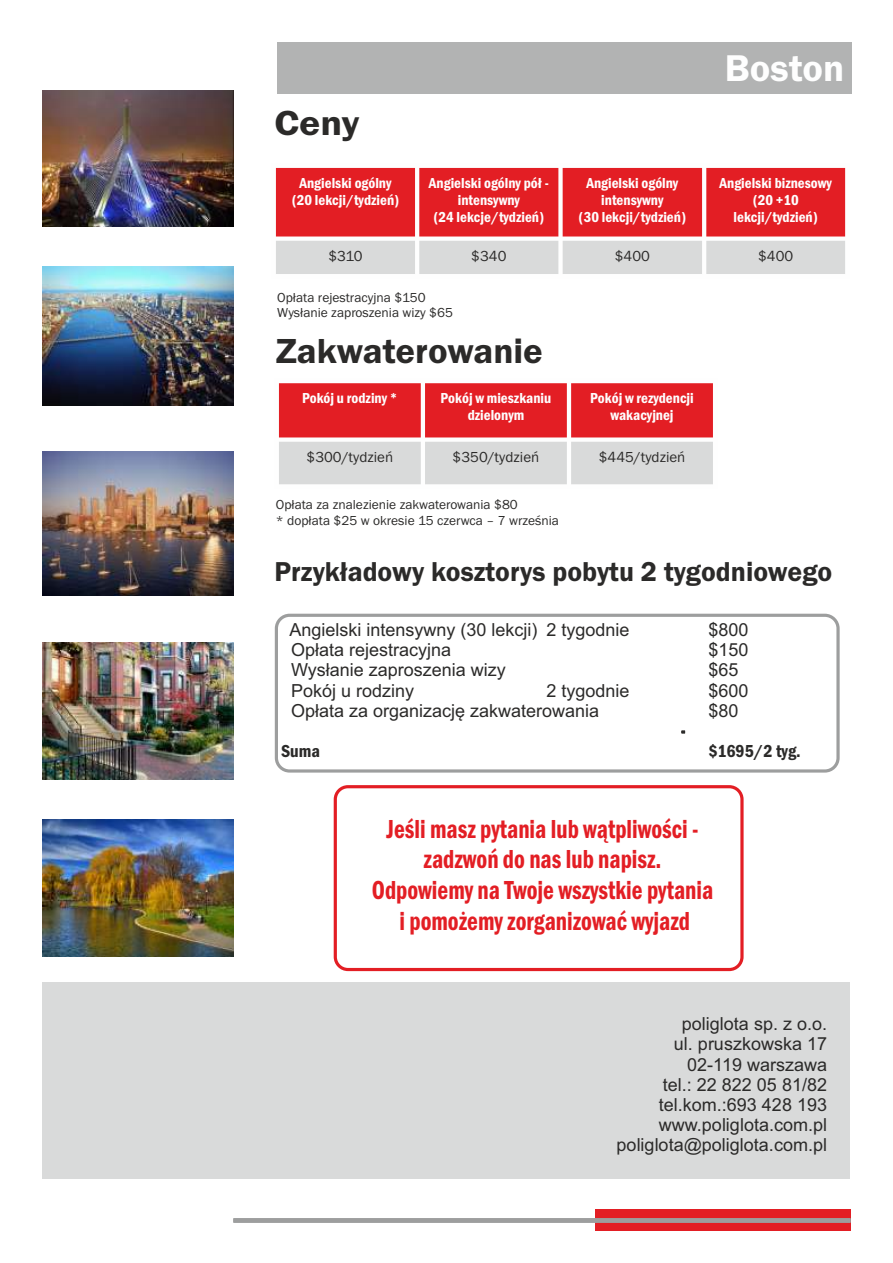
<style>
.page{position:relative;width:893px;height:1263px;background:#fff}
.page>*{position:absolute;margin:0;border:0;box-sizing:border-box;transform-origin:0 0}
.t1{font:600 38.55px "Franklin Gothic";color:#fefefe}
.t2{font:600 36px "Franklin Gothic";color:#2b2a29}
.t3{font:600 36px "Franklin Gothic";color:#2b2a29;scale:1.1 1}
.t4{font:600 28.35px "Franklin Gothic";color:#2b2a29}
.t5{font:600 condensed 27px/30.6px "Franklin Gothic";color:#e31e24;text-align:center;scale:.87 1}
.t6{font:18px/20.1px "Arial";color:#2b2a29;text-align:right}
.t7{font:600 condensed 18px "Franklin Gothic";color:#2b2a29}
.t8{font:600 condensed 15px/17px "Franklin Gothic";color:#fefefe;text-align:center}
.t9{font:15px "Franklin Gothic";color:#2b2a29}
.t10{font:13.5px/15.3px "Franklin Gothic";color:#2b2a29}
</style>
<div class="page">
<div style="left:595px;top:1210px;width:255px;height:21px;background:#e31e24"></div>
<div style="left:277px;top:43px;width:574px;height:51px;background:#b2b3b3"></div>
<hr style="left:233px;top:1218px;width:617px;height:4px;background:#9d9e9e">
<div style="left:274px;top:166px;width:143px;height:73px;background:#e31e24"></div>
<div style="left:417px;top:166px;width:143px;height:73px;background:#e31e24"></div>
<div style="left:560px;top:166px;width:144px;height:73px;background:#e31e24"></div>
<div style="left:704px;top:166px;width:143px;height:73px;background:#e31e24"></div>
<div style="left:274px;top:239px;width:143px;height:37px;background:#d9dada"></div>
<div style="left:417px;top:239px;width:143px;height:37px;background:#d9dada"></div>
<div style="left:560px;top:239px;width:144px;height:37px;background:#d9dada"></div>
<div style="left:704px;top:239px;width:143px;height:37px;background:#d9dada"></div>
<svg style="left:274px;top:168px;width:2px;height:106px"></svg>
<hr style="left:415px;top:164px;width:4px;height:114px;background:#fefefe">
<div style="left:558px;top:164px;width:5px;height:114px;background:#fefefe"></div>
<svg style="left:702px;top:168px;width:4px;height:106px"></svg>
<svg style="left:845px;top:168px;width:2px;height:106px"></svg>
<hr style="left:272px;top:274px;width:577px;height:4px;background:#fefefe">
<div style="left:272px;top:236px;width:577px;height:5px;background:#fefefe"></div>
<svg style="left:274px;top:166px;width:573px;height:2px"></svg>
<div style="left:277px;top:381px;width:146px;height:59px;background:#e31e24"></div>
<div style="left:423px;top:381px;width:146px;height:59px;background:#e31e24"></div>
<div style="left:569px;top:381px;width:146px;height:59px;background:#e31e24"></div>
<div style="left:277px;top:440px;width:146px;height:46px;background:#d9dada"></div>
<div style="left:423px;top:440px;width:146px;height:46px;background:#d9dada"></div>
<div style="left:569px;top:440px;width:146px;height:46px;background:#d9dada"></div>
<hr style="left:275px;top:379px;width:4px;height:109px;background:#fefefe">
<hr style="left:421px;top:379px;width:4px;height:109px;background:#fefefe">
<hr style="left:567px;top:379px;width:4px;height:109px;background:#fefefe">
<hr style="left:713px;top:379px;width:4px;height:109px;background:#fefefe">
<hr style="left:275px;top:484px;width:442px;height:4px;background:#fefefe">
<div style="left:275px;top:437px;width:442px;height:5px;background:#fefefe"></div>
<hr style="left:275px;top:379px;width:442px;height:4px;background:#fefefe">
<div style="left:43px;top:983px;width:807px;height:196px;background:#d9dada"></div>
<div style="left:275px;top:614px;width:565px;height:159px;border:3px solid #9d9e9e;border-radius:13px"></div>
<div style="left:334px;top:785px;width:410px;height:186px;border:3px solid #e31e24;border-radius:13px"></div>
<img style="left:43px;top:90px;width:191px;height:137px">
<img style="left:43px;top:267px;width:191px;height:138px">
<img style="left:43px;top:643px;width:191px;height:136px">
<img style="left:43px;top:820px;width:191px;height:136px">
<img style="left:43px;top:452px;width:191px;height:143px">
<h2 class="t3" style="left:274px;top:110px;width:79px">Ceny</h2>
<h1 class="t1" style="left:725px;top:54px;width:121px">Boston</h1>
<p class="t8" style="left:292px;top:176px;width:109px">Angielski ogólny (20 lekcji/tydzień)</p>
<p class="t8" style="left:429px;top:176px;width:121px">Angielski ogólny pół - intensywny<br>(24 lekcje/tydzień)</p>
<p class="t8" style="left:579px;top:176px;width:109px">Angielski ogólny intensywny<br>(30 lekcji/tydzień)</p>
<p class="t8" style="left:719px;top:176px;width:114px">Angielski biznesowy (20 +10 lekcji/tydzień)</p>
<p class="t9" style="left:328px;top:250px;width:35px">$310</p>
<p class="t9" style="left:471px;top:250px;width:37px">$340</p>
<p class="t9" style="left:615px;top:250px;width:37px">$400</p>
<p class="t9" style="left:758px;top:250px;width:37px">$400</p>
<p class="t10" style="left:277px;top:291px;width:177px">Opłata rejestracyjna $150<br>Wysłanie zaproszenia wizy $65</p>
<h2 class="t2" style="left:276px;top:338px;width:269px">Zakwaterowanie</h2>
<p class="t8" style="left:302px;top:391px;width:97px">Pokój u rodziny *</p>
<p class="t8" style="left:441px;top:391px;width:112px">Pokój w mieszkaniu dzielonym</p>
<p class="t8" style="left:590px;top:391px;width:105px">Pokój w rezydencji wakacyjnej</p>
<p class="t9" style="left:307px;top:451px;width:88px">$300/tydzień</p>
<p class="t9" style="left:453px;top:451px;width:88px">$350/tydzień</p>
<p class="t9" style="left:599px;top:451px;width:88px">$445/tydzień</p>
<p class="t10" style="left:276px;top:498px;width:285px">Opłata za znalezienie zakwaterowania $80<br>* dopłata $25 w okresie 15 czerwca – 7 września</p>
<h3 class="t4" style="left:275px;top:561px;width:559px">Przykładowy kosztorys pobytu 2 tygodniowego</h3>
<p class="t6" style="left:290px;top:621px;width:341px">Angielski intensywny (30 lekcji) 2 tygodnie</p>
<p class="t6" style="left:708px;top:621px;width:42px">$800</p>
<p class="t6" style="left:291px;top:642px;width:162px">Opłata rejestracyjna</p>
<p class="t6" style="left:708px;top:642px;width:42px">$150</p>
<p class="t6" style="left:291px;top:662px;width:216px">Wysłanie zaproszenia wizy</p>
<p class="t6" style="left:708px;top:662px;width:32px">$65</p>
<p class="t6" style="left:291px;top:682px;width:125px">Pokój u rodziny</p>
<p class="t6" style="left:546px;top:682px;width:85px">2 tygodnie</p>
<p class="t6" style="left:708px;top:682px;width:42px">$600</p>
<p class="t6" style="left:291px;top:702px;width:310px">Opłata za organizację zakwaterowania</p>
<p class="t6" style="left:708px;top:702px;width:32px">$80</p>
<p class="t7" style="left:281px;top:745px;width:40px">Suma</p>
<p class="t7" style="left:708px;top:745px;width:94px">$1695/2 tyg.</p>
<h3 class="t5" style="left:372px;top:816px;width:394px">Jeśli masz pytania lub wątpliwości - zadzwoń do nas lub napisz.<br>Odpowiemy na Twoje wszystkie pytania i pomożemy zorganizować wyjazd</h3>
<p class="t6" style="left:617px;top:1016px;width:212px">poliglota sp. z o.o.<br>ul. pruszkowska 17<br>02-119 warszawa<br>tel.: 22 822 05 81/82 tel.kom.:693 428 193 www.poliglota.com.pl poliglota@poliglota.com.pl</p>
</div>
